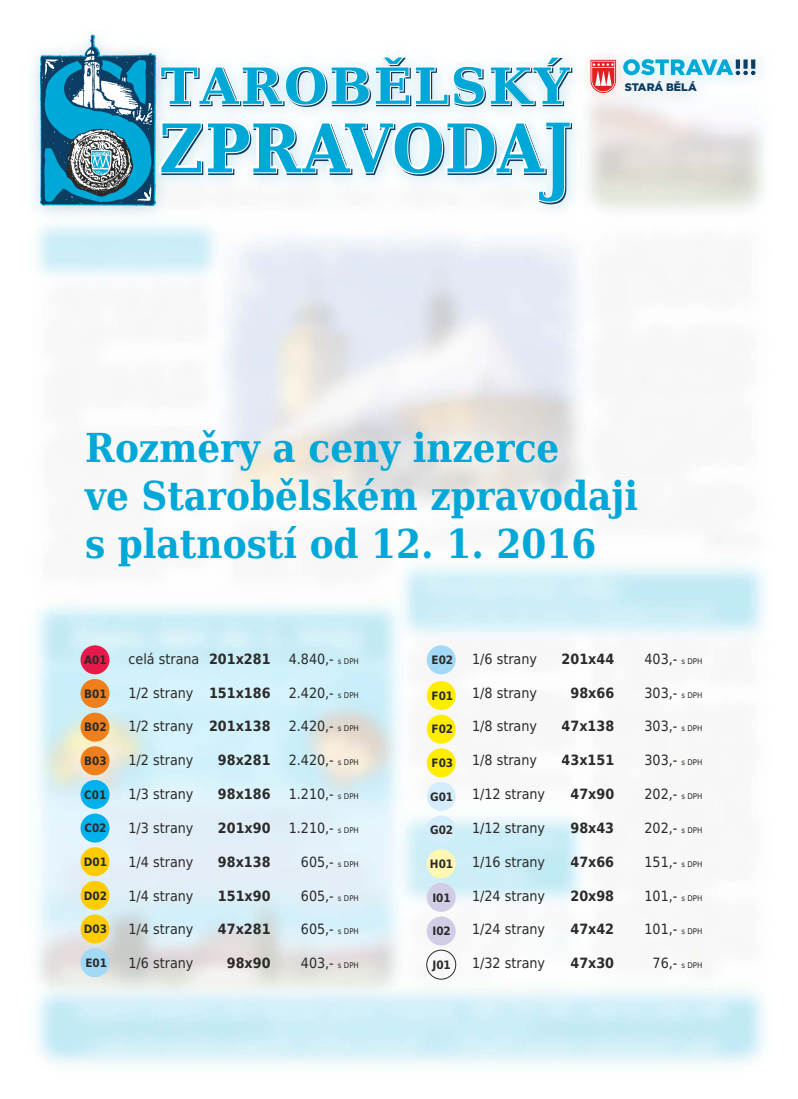
<style>
.page{position:relative;width:798px;height:1099px;background:#fff}
.page>*{position:absolute;margin:0;border:0;box-sizing:border-box;transform-origin:0 0}
.t1{font:700 39.88px/48.1px "DejaVu Serif Condensed";color:#00a8d7}
.t2{font:14.12px "DejaVu Sans Condensed";color:#2b2a29}
.t3{font:700 14.12px "DejaVu Sans Condensed";color:#2b2a29}
.t4{font:700 11.62px "DejaVu Sans Condensed";color:#2b2a29}
.t5{font:900 11px "Gotham";color:#0c3d63}
.s1{font-weight:700}
.s2{font-size:7.88px}
</style>
<div class="page">
<img style="left:33px;top:34px;width:733px;height:1030px">
<div style="left:80px;top:645px;width:29px;height:29px;background:#e51a4b;border-radius:50%"></div>
<div style="left:80px;top:679px;width:29px;height:29px;background:#ef7f1a;border-radius:50%"></div>
<div style="left:80px;top:712px;width:29px;height:29px;background:#ef7f1a;border-radius:50%"></div>
<div style="left:80px;top:746px;width:29px;height:29px;background:#ef7f1a;border-radius:50%"></div>
<div style="left:80px;top:780px;width:29px;height:29px;background:#00b1eb;border-radius:50%"></div>
<div style="left:80px;top:813px;width:29px;height:29px;background:#00b1eb;border-radius:50%"></div>
<div style="left:80px;top:847px;width:29px;height:29px;background:#fecc00;border-radius:50%"></div>
<div style="left:80px;top:880px;width:29px;height:29px;background:#fecc00;border-radius:50%"></div>
<div style="left:80px;top:914px;width:29px;height:29px;background:#fecc00;border-radius:50%"></div>
<div style="left:80px;top:948px;width:29px;height:29px;background:#a2d9f7;border-radius:50%"></div>
<div style="left:426px;top:645px;width:29px;height:29px;background:#a2d9f7;border-radius:50%"></div>
<div style="left:426px;top:681px;width:29px;height:29px;background:#ffed00;border-radius:50%"></div>
<div style="left:426px;top:714px;width:29px;height:29px;background:#ffed00;border-radius:50%"></div>
<div style="left:426px;top:748px;width:29px;height:29px;background:#ffed00;border-radius:50%"></div>
<div style="left:426px;top:782px;width:29px;height:29px;background:#d4edfc;border-radius:50%"></div>
<div style="left:426px;top:815px;width:29px;height:29px;background:#d4edfc;border-radius:50%"></div>
<div style="left:426px;top:849px;width:29px;height:29px;background:#fff7b2;border-radius:50%"></div>
<div style="left:426px;top:882px;width:29px;height:29px;background:#d2cde7;border-radius:50%"></div>
<div style="left:426px;top:916px;width:29px;height:29px;background:#d2cde7;border-radius:50%"></div>
<div style="left:426px;top:950px;width:29px;height:29px;border:1px solid #2b2a29;border-radius:50%"></div>
<svg style="left:40px;top:35px;width:532px;height:171px"></svg>
<svg style="left:623px;top:59px;width:132px;height:16px;background:#6fc4de"></svg>
<svg style="left:590px;top:60px;width:25px;height:33px"></svg>
<p class="t5" style="left:624px;top:83px;width:73px">STARÁ BĚLÁ</p>
<h1 class="t1" style="left:85px;top:427px;width:554px">Rozměry a ceny inzerce<br>ve Starobělském zpravodaji s platností od 12. 1. 2016</h1>
<p class="t4" style="left:84px;top:655px;width:24px">A01</p>
<p class="t4" style="left:84px;top:689px;width:24px">B01</p>
<p class="t4" style="left:84px;top:722px;width:24px">B02</p>
<p class="t4" style="left:84px;top:756px;width:24px">B03</p>
<p class="t4" style="left:84px;top:789px;width:24px">C01</p>
<p class="t4" style="left:84px;top:823px;width:24px">C02</p>
<p class="t4" style="left:84px;top:857px;width:25px">D01</p>
<p class="t4" style="left:84px;top:890px;width:25px">D02</p>
<p class="t4" style="left:84px;top:924px;width:25px">D03</p>
<p class="t4" style="left:85px;top:958px;width:23px">E01</p>
<p class="t2" style="left:128px;top:653px;width:143px">celá strana <span class="s1">201x281</span></p>
<p class="t2" style="left:288px;top:653px;width:72px">4.840,- <span class="s2">s DPH</span></p>
<p class="t2" style="left:128px;top:687px;width:143px">1/2 strany <span class="s1">151x186</span></p>
<p class="t2" style="left:288px;top:687px;width:72px">2.420,- <span class="s2">s DPH</span></p>
<p class="t2" style="left:128px;top:720px;width:143px">1/2 strany <span class="s1">201x138</span></p>
<p class="t2" style="left:288px;top:720px;width:72px">2.420,- <span class="s2">s DPH</span></p>
<p class="t2" style="left:128px;top:754px;width:66px">1/2 strany</p>
<p class="t3" style="left:218px;top:754px;width:54px">98x281</p>
<p class="t2" style="left:288px;top:754px;width:72px">2.420,- <span class="s2">s DPH</span></p>
<p class="t2" style="left:128px;top:788px;width:66px">1/3 strany</p>
<p class="t3" style="left:218px;top:788px;width:54px">98x186</p>
<p class="t2" style="left:288px;top:788px;width:72px">1.210,- <span class="s2">s DPH</span></p>
<p class="t2" style="left:128px;top:822px;width:66px">1/3 strany</p>
<p class="t3" style="left:218px;top:822px;width:54px">201x90</p>
<p class="t2" style="left:288px;top:822px;width:72px">1.210,- <span class="s2">s DPH</span></p>
<p class="t2" style="left:128px;top:856px;width:66px">1/4 strany</p>
<p class="t3" style="left:218px;top:856px;width:54px">98x138</p>
<p class="t2" style="left:301px;top:856px;width:59px">605,- <span class="s2">s DPH</span></p>
<p class="t2" style="left:128px;top:889px;width:66px">1/4 strany</p>
<p class="t3" style="left:218px;top:889px;width:54px">151x90</p>
<p class="t2" style="left:301px;top:889px;width:59px">605,- <span class="s2">s DPH</span></p>
<p class="t2" style="left:128px;top:923px;width:66px">1/4 strany</p>
<p class="t3" style="left:218px;top:923px;width:54px">47x281</p>
<p class="t2" style="left:301px;top:923px;width:59px">605,- <span class="s2">s DPH</span></p>
<p class="t2" style="left:128px;top:957px;width:66px">1/6 strany</p>
<p class="t3" style="left:227px;top:957px;width:45px">98x90</p>
<p class="t2" style="left:301px;top:957px;width:59px">403,- <span class="s2">s DPH</span></p>
<p class="t4" style="left:431px;top:655px;width:23px">E02</p>
<p class="t4" style="left:431px;top:691px;width:23px">F01</p>
<p class="t4" style="left:431px;top:724px;width:23px">F02</p>
<p class="t4" style="left:431px;top:758px;width:23px">F03</p>
<p class="t4" style="left:430px;top:791px;width:25px">G01</p>
<p class="t4" style="left:430px;top:825px;width:25px">G02</p>
<p class="t4" style="left:430px;top:859px;width:25px">H01</p>
<p class="t4" style="left:432px;top:892px;width:20px">I01</p>
<p class="t4" style="left:432px;top:926px;width:20px">I02</p>
<p class="t4" style="left:432px;top:960px;width:20px">J01</p>
<p class="t2" style="left:472px;top:653px;width:66px">1/6 strany</p>
<p class="t3" style="left:561px;top:653px;width:54px">201x44</p>
<p class="t2" style="left:644px;top:653px;width:59px">403,- <span class="s2">s DPH</span></p>
<p class="t2" style="left:472px;top:687px;width:66px">1/8 strany</p>
<p class="t3" style="left:570px;top:687px;width:45px">98x66</p>
<p class="t2" style="left:644px;top:687px;width:59px">303,- <span class="s2">s DPH</span></p>
<p class="t2" style="left:472px;top:720px;width:66px">1/8 strany</p>
<p class="t3" style="left:561px;top:720px;width:54px">47x138</p>
<p class="t2" style="left:644px;top:720px;width:59px">303,- <span class="s2">s DPH</span></p>
<p class="t2" style="left:472px;top:754px;width:66px">1/8 strany</p>
<p class="t3" style="left:561px;top:754px;width:54px">43x151</p>
<p class="t2" style="left:644px;top:754px;width:59px">303,- <span class="s2">s DPH</span></p>
<p class="t2" style="left:472px;top:788px;width:74px">1/12 strany</p>
<p class="t3" style="left:570px;top:788px;width:45px">47x90</p>
<p class="t2" style="left:644px;top:788px;width:59px">202,- <span class="s2">s DPH</span></p>
<p class="t2" style="left:472px;top:822px;width:74px">1/12 strany</p>
<p class="t3" style="left:570px;top:822px;width:45px">98x43</p>
<p class="t2" style="left:644px;top:822px;width:59px">202,- <span class="s2">s DPH</span></p>
<p class="t2" style="left:472px;top:856px;width:74px">1/16 strany</p>
<p class="t3" style="left:570px;top:856px;width:45px">47x66</p>
<p class="t2" style="left:644px;top:856px;width:59px">151,- <span class="s2">s DPH</span></p>
<p class="t2" style="left:472px;top:889px;width:74px">1/24 strany</p>
<p class="t3" style="left:570px;top:889px;width:45px">20x98</p>
<p class="t2" style="left:644px;top:889px;width:59px">101,- <span class="s2">s DPH</span></p>
<p class="t2" style="left:472px;top:923px;width:74px">1/24 strany</p>
<p class="t3" style="left:570px;top:923px;width:45px">47x42</p>
<p class="t2" style="left:644px;top:923px;width:59px">101,- <span class="s2">s DPH</span></p>
<p class="t2" style="left:472px;top:957px;width:74px">1/32 strany</p>
<p class="t3" style="left:570px;top:957px;width:45px">47x30</p>
<p class="t2" style="left:652px;top:957px;width:51px">76,- <span class="s2">s DPH</span></p>
</div>
